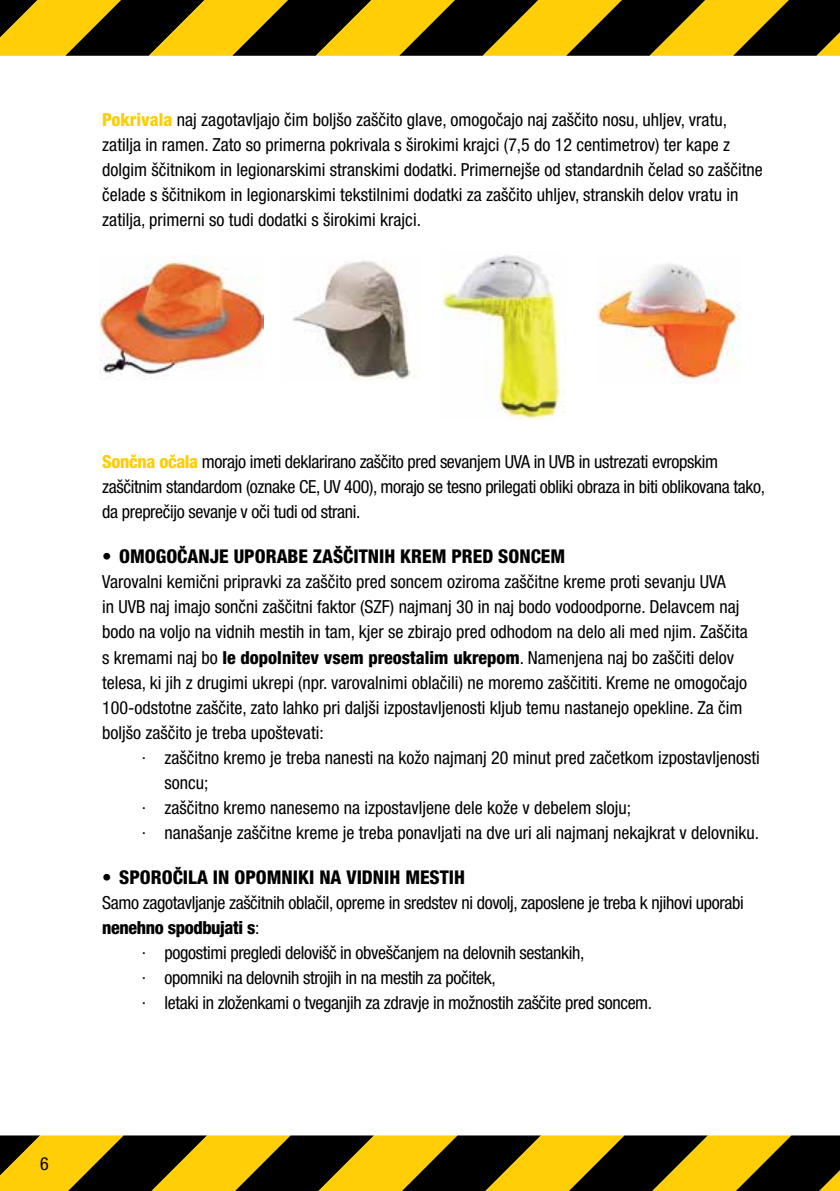
<style>
.page{position:relative;width:840px;height:1191px;background:#fff}
.page>*{position:absolute;margin:0;border:0;box-sizing:border-box;transform-origin:0 0}
.t1{font:800 condensed 19px "Helvetica Neue LT Pro";color:#000}
.t2{font:condensed 18px/25px "Helvetica Neue LT Pro";color:#000}
.t3{font:condensed 18px/25px "Helvetica Neue LT Pro";letter-spacing:-.02em;color:#000}
.t4{font:800 condensed 18px "Helvetica Neue LT Pro";letter-spacing:-.02em;color:#000}
.s1{font-weight:800;color:#fdce07}
.s2{font-weight:800}
.s3{font-weight:400}
</style>
<div class="page">
<svg style="left:0;top:0;width:839px;height:56px"></svg>
<svg style="left:0;top:1135px;width:839px;height:56px"></svg>
<img style="left:99px;top:257px;width:164px;height:121px">
<img style="left:292px;top:260px;width:124px;height:120px">
<img style="left:596px;top:263px;width:143px;height:120px">
<img style="left:442px;top:254px;width:123px;height:165px">
<p class="t2" style="left:102px;top:107px;width:661px"><span class="s1">Pokrivala</span> naj zagotavljajo čim boljšo zaščito glave, omogočajo naj zaščito nosu, uhljev, vratu, zatilja in ramen. Zato so primerna pokrivala s širokimi krajci (7,5 do 12 centimetrov) ter kape z dolgim ščitnikom in legionarskimi stranskimi dodatki. Primernejše od standardnih čelad so zaščitne čelade s ščitnikom in legionarskimi tekstilnimi dodatki za zaščito uhljev, stranskih delov vratu in zatilja, primerni so tudi dodatki s širokimi krajci.</p>
<p class="t3" style="left:102px;top:449px;width:664px"><span class="s1">Sončna očala</span> morajo imeti deklarirano zaščito pred sevanjem UVA in UVB in ustrezati evropskim zaščitnim standardom (oznake CE, UV 400), morajo se tesno prilegati obliki obraza in biti oblikovana tako, da preprečijo sevanje v oči tudi od strani.</p>
<p class="t1" style="left:102px;top:545px;width:464px">• OMOGOČANJE UPORABE ZAŠČITNIH KREM PRED SONCEM</p>
<p class="t2" style="left:102px;top:569px;width:646px">Varovalni kemični pripravki za zaščito pred soncem oziroma zaščitne kreme proti sevanju UVA<br>in UVB naj imajo sončni zaščitni faktor (SZF) najmanj 30 in naj bodo vodoodporne. Delavcem naj bodo na voljo na vidnih mestih in tam, kjer se zbirajo pred odhodom na delo ali med njim. Zaščita s kremami naj bo <span class="s2">le dopolnitev vsem preostalim ukrepom</span>. Namenjena naj bo zaščiti delov telesa, ki jih z drugimi ukrepi (npr. varovalnimi oblačili) ne moremo zaščititi. Kreme ne omogočajo 100-odstotne zaščite, zato lahko pri daljši izpostavljenosti kljub temu nastanejo opekline. Za čim boljšo zaščito je treba upoštevati:</p>
<p class="t2" style="left:142px;top:744px;width:619px">· zaščitno kremo je treba nanesti na kožo najmanj 20 minut pred začetkom izpostavljenosti</p>
<p class="t2" style="left:164px;top:769px;width:45px">soncu;</p>
<p class="t2" style="left:142px;top:794px;width:490px">· zaščitno kremo nanesemo na izpostavljene dele kože v debelem sloju;</p>
<p class="t2" style="left:142px;top:819px;width:618px">· nanašanje zaščitne kreme je treba ponavljati na dve uri ali najmanj nekajkrat v delovniku.</p>
<p class="t1" style="left:102px;top:865px;width:364px">• SPOROČILA IN OPOMNIKI NA VIDNIH MESTIH</p>
<p class="t3" style="left:102px;top:889px;width:642px">Samo zagotavljanje zaščitnih oblačil, opreme in sredstev ni dovolj, zaposlene je treba k njihovi uporabi</p>
<p class="t4" style="left:102px;top:916px;width:159px">nenehno spodbujati s<span class="s3">:</span></p>
<p class="t3" style="left:142px;top:939px;width:444px">· pogostimi pregledi delovišč in obveščanjem na delovnih sestankih,</p>
<p class="t3" style="left:142px;top:964px;width:355px">· opomniki na delovnih strojih in na mestih za počitek,</p>
<p class="t3" style="left:142px;top:989px;width:511px">· letaki in zloženkami o tveganjih za zdravje in možnostih zaščite pred soncem.</p>
<p class="t2" style="left:40px;top:1151px;width:10px">6</p>
</div>
